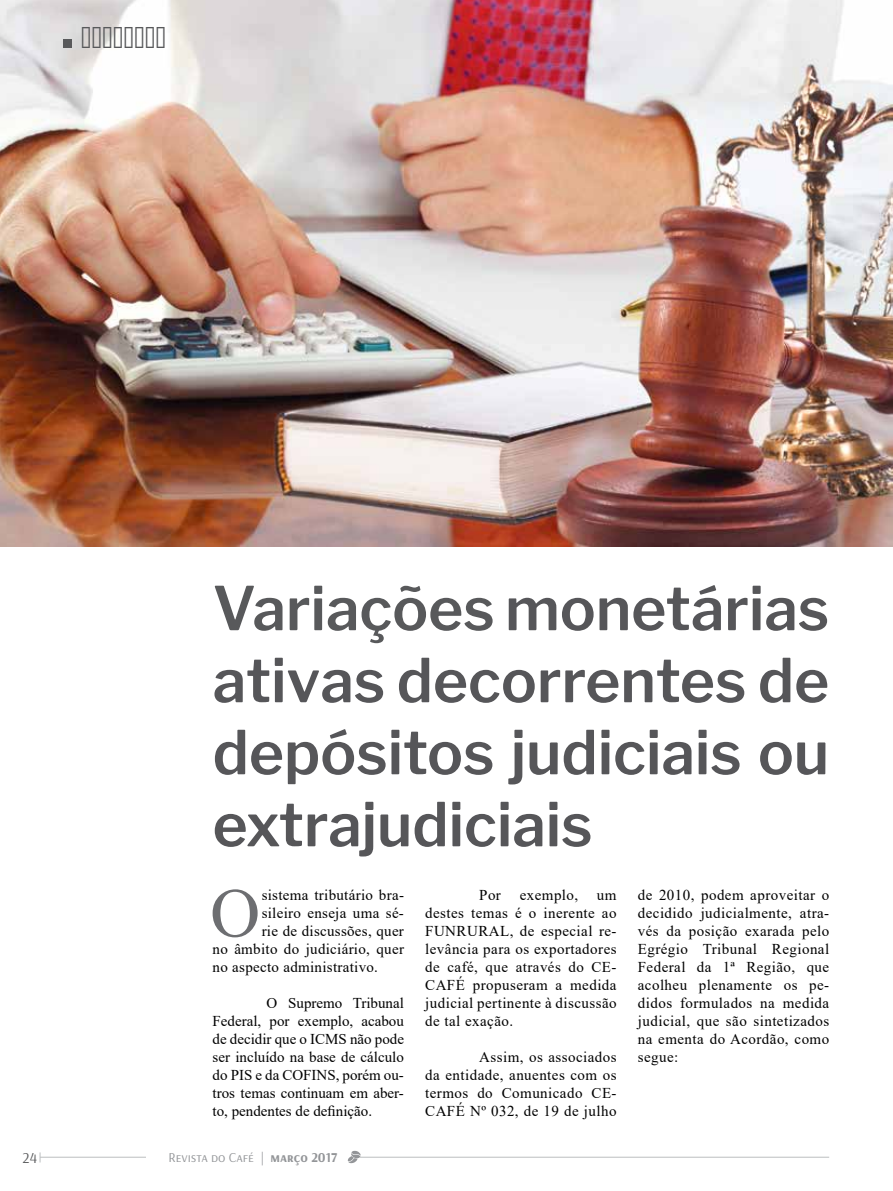
<style>
.page{position:relative;width:893px;height:1191px;background:#fff}
.page>*{position:absolute;margin:0;border:0;box-sizing:border-box;transform-origin:0 0}
.t1{font:69.3px "Times New Roman";color:#6d6e71}
.t2{font:600 60px/72px "Libre Franklin";color:#565659;text-align:justify}
.t3{font:21px "Raavi";color:#58595b}
.t4{font:15px/18px "Times New Roman";letter-spacing:.02em;color:#000;text-align:justify}
.t5{font:15px "Arsenal";color:#58595b}
.t6{font:13.5px "Arsenal";color:#939598}
.s1{color:#58595b}
.s2{font-weight:700}
</style>
<div class="page">
<img style="left:0;top:0;width:893px;height:546px">
<hr style="left:40px;top:1157px;width:789px;height:1px;background:#bcbec0">
<div style="left:146px;top:1148px;width:213px;height:18px;background:#fff"></div>
<svg style="left:348px;top:1150px;width:13px;height:13px"></svg>
<div style="left:64px;top:39px;width:8px;height:8px;background:#58595b"></div>
<h3 class="t3" style="left:81px;top:28px;width:23px">JURÍDICO</h3>
<h2 class="t2" style="left:213px;top:572px;width:618px"><span class="s1">Variações</span> monetárias ativas decorrentes de depósitos judiciais ou extrajudiciais</h2>
<h1 class="t1" style="left:210px;top:864px;width:52px">O</h1>
<p class="t4" style="left:262px;top:886px;width:144px">sistema tributário bra-</p>
<p class="t4" style="left:638px;top:886px;width:193px">de 2010, podem aproveitar o decidido judicialmente, atra&shy;vés da posição exarada pelo Egrégio Tribunal Regional Federal da 1ª Região, que acolheu plenamente os pe&shy;didos formulados na medida judicial, que são sintetizados na ementa do Acordão, como segue:</p>
<p class="t4" style="left:425px;top:886px;width:193px;text-indent:54px">Por exemplo, um destes temas é o inerente ao FUNRURAL, de especial re&shy;levância para os exportadores de café, que através do CE-CAFÉ propuseram a medida judicial pertinente à discussão de tal exação.</p>
<p class="t4" style="left:425px;top:1048px;width:193px;text-indent:54px">Assim, os associados da entidade, anuentes com os termos do Comunicado CE-CAFÉ Nº 032, de 19 de julho</p>
<p class="t4" style="left:262px;top:904px;width:144px">sileiro enseja uma sé-</p>
<p class="t4" style="left:262px;top:922px;width:144px">rie de discussões, quer</p>
<p class="t4" style="left:213px;top:940px;width:193px">no âmbito do judiciário, quer</p>
<p class="t4" style="left:213px;top:958px;width:167px">no aspecto administrativo.</p>
<p class="t4" style="left:213px;top:994px;width:193px;text-indent:54px">O Supremo Tribunal Federal, por exemplo, acabou de decidir que o ICMS não pode ser incluído na base de cálculo do PIS e da COFINS, porém ou&shy;tros temas continuam em aber&shy;to, pendentes de definição.</p>
<p class="t5" style="left:23px;top:1147px;width:16px">24</p>
<p class="t6" style="left:168px;top:1147px;width:170px">Revista do Café | <span class="s2">março 2017</span></p>
</div>
